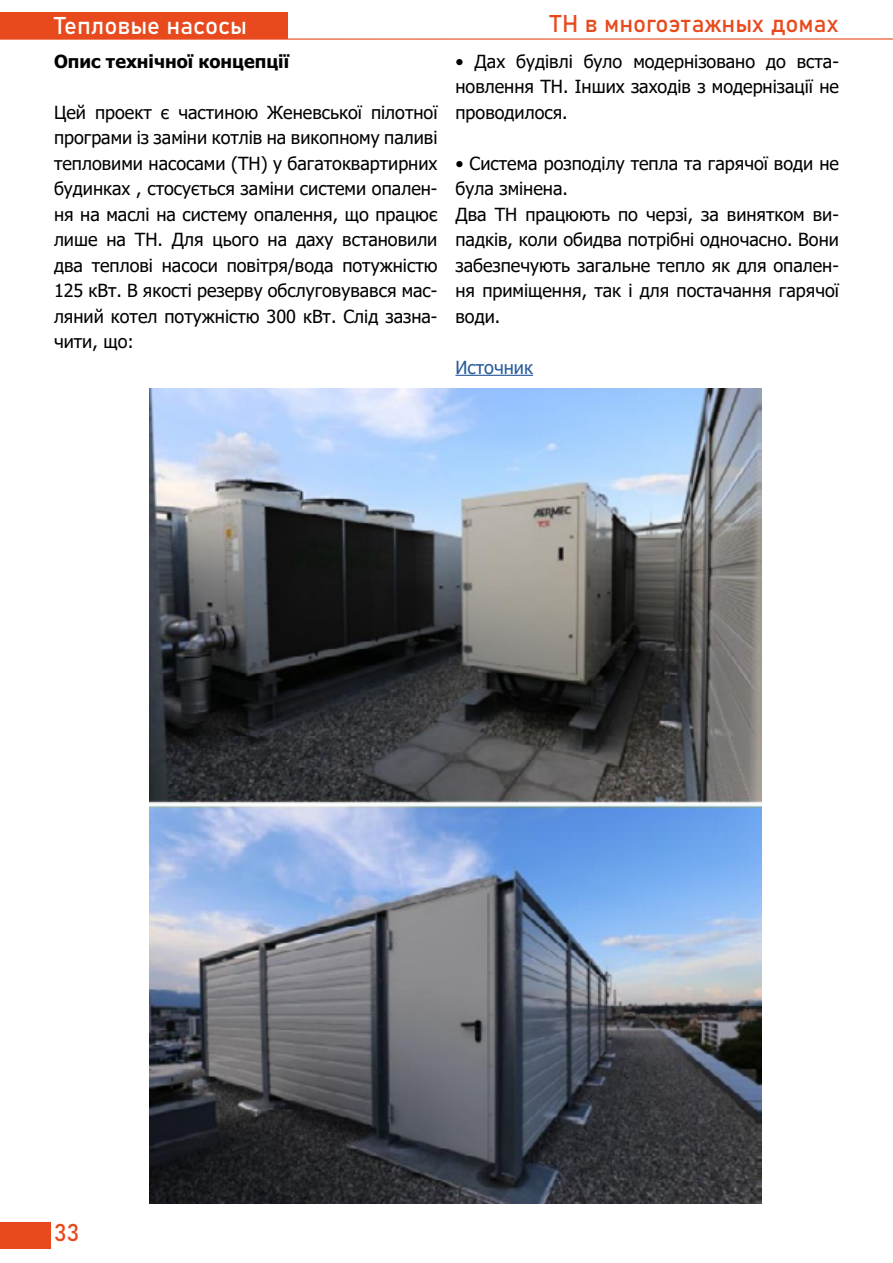
<style>
.page{position:relative;width:893px;height:1263px;background:#fff}
.page>*{position:absolute;margin:0;border:0;box-sizing:border-box;transform-origin:0 0}
.t1{font:24px "Bahnschrift 400 100";color:#e8491d}
.t2{font:24px "Bahnschrift 400 100";color:#fff}
.t3{font:18px/25.5px "Tahoma";color:#000;text-align:justify}
.t4{font:700 18px "Tahoma";color:#000}
.t5{font:18px "Tahoma";color:#275b9b}
</style>
<div class="page">
<div style="left:0;top:1222px;width:51px;height:26px;background:#e8491d"></div>
<div style="left:0;top:13px;width:287px;height:26px;background:#e8491d"></div>
<hr style="left:0;top:38px;width:893px;height:2px;background:#e84a1f">
<hr style="left:455px;top:375px;width:78px;height:1px;background:#275b9b">
<img style="left:150px;top:388px;width:611px;height:816px">
<h1 class="t2" style="left:54px;top:7px;width:194px">Тепловые насосы</h1>
<p class="t4" style="left:54px;top:49px;width:237px">Опис технічної концепції</p>
<p class="t3" style="left:54px;top:100px;width:385px">Цей проект є частиною Женевської пілотної програми із заміни котлів на викопному паливі тепловими насосами (ТН) у багатоквартирних будинках , стосується заміни системи опален&shy;ня на маслі на систему опалення, що працює лише на ТН. Для цього на даху встановили два теплові насоси повітря/вода потужністю 125 кВт. В якості резерву обслуговувався мас&shy;ляний котел потужністю 300 кВт. Слід зазна&shy;чити, що:</p>
<h1 class="t1" style="left:550px;top:5px;width:290px">ТН в многоэтажных домах</h1>
<p class="t3" style="left:455px;top:49px;width:385px">• Дах будівлі було модернізовано до вста&shy;новлення ТН. Інших заходів з модернізації не проводилося.</p>
<p class="t3" style="left:455px;top:151px;width:385px;text-align:left">• Система розподілу тепла та гарячої води не була змінена.<br>Два ТН працюють по черзі, за винятком ви&shy;падків, коли обидва потрібні одночасно. Вони забезпечують загальне тепло як для опален&shy;ня приміщення, так і для постачання гарячої води.</p>
<p class="t5" style="left:455px;top:355px;width:79px">Источник</p>
<h1 class="t1" style="left:54px;top:1214px;width:27px">33</h1>
</div>
